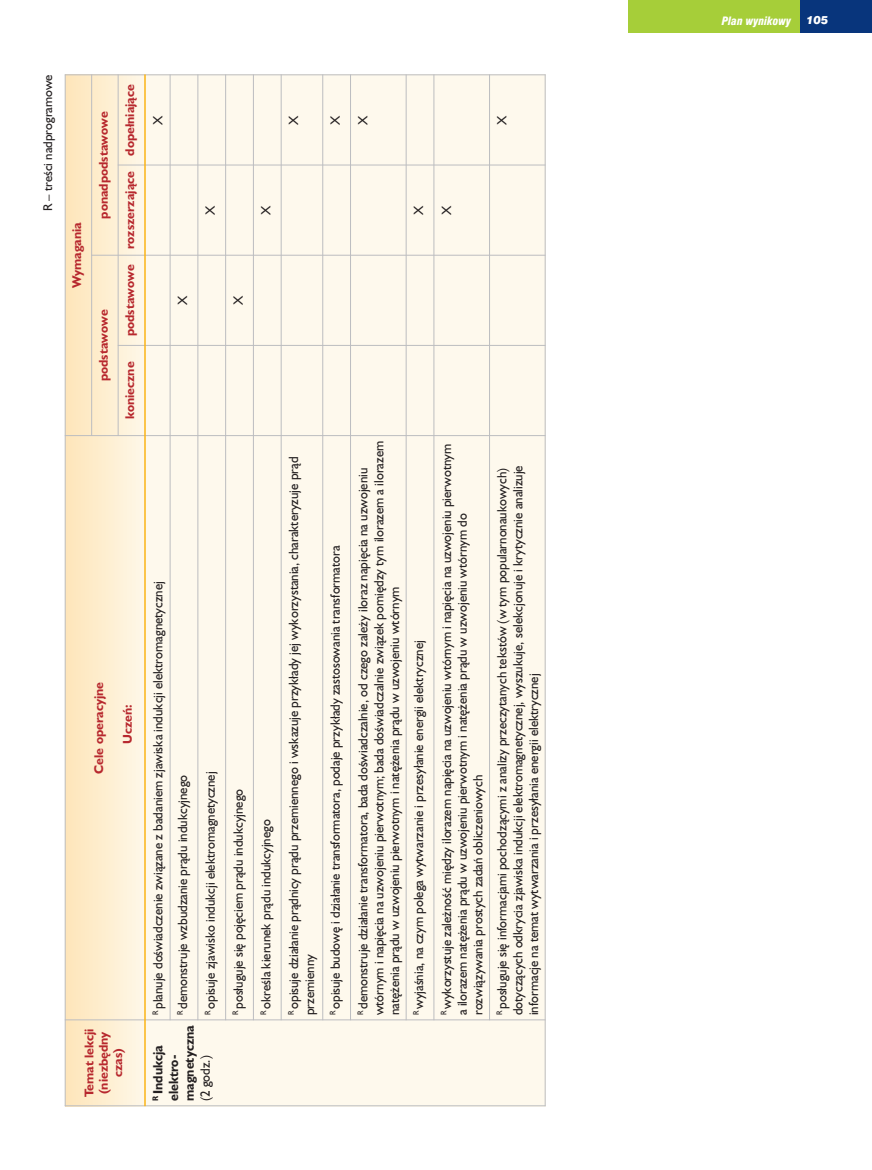
<style>
.page{position:relative;width:872px;height:1170px;background:#fff}
.page>*{position:absolute;margin:0;border:0;box-sizing:border-box;transform-origin:0 0}
.t1{font:13.5px/15.8px "Humanist 521 PL";color:#231f20;scale:.95 1}
.t2{font:700 13.5px/15.8px "Humanist 521 PL";color:#231f20;scale:.95 1}
.t3{font:700 12.75px/14.4px "Humanist 521 PL";color:#b7282e;text-align:center}
.t4{font:12.75px "Humanist 521 PL";color:#231f20}
.t5{font:italic 900 condensed 11.25px "Swiss 721 PL";color:#fff}
.t6{font:italic 900 11.25px "Swiss 721 PL";color:#fff}
</style>
<div class="page">
<div style="left:799px;top:0;width:73px;height:33px;background:#08357c"></div>
<div style="left:628px;top:0;width:171px;height:33px;background:#a6ce39"></div>
<div style="left:65px;top:74px;width:83px;height:1032px;background:linear-gradient(to right,#fee5b9,#fdf8ea)"></div>
<div style="left:145px;top:1019px;width:400px;height:87px;background:#fef9ed"></div>
<div style="left:145px;top:435px;width:25px;height:584px;background:#fef9ed"></div>
<div style="left:145px;top:345px;width:25px;height:90px;background:#fef9ed"></div>
<div style="left:145px;top:255px;width:25px;height:90px;background:#fef9ed"></div>
<div style="left:145px;top:165px;width:25px;height:90px;background:#fef9ed"></div>
<div style="left:145px;top:74px;width:25px;height:91px;background:#fef9ed"></div>
<div style="left:170px;top:435px;width:28px;height:584px;background:#fef9ed"></div>
<div style="left:170px;top:345px;width:28px;height:90px;background:#fef9ed"></div>
<div style="left:170px;top:255px;width:28px;height:90px;background:#fef9ed"></div>
<div style="left:170px;top:165px;width:28px;height:90px;background:#fef9ed"></div>
<div style="left:170px;top:74px;width:28px;height:91px;background:#fef9ed"></div>
<div style="left:198px;top:435px;width:28px;height:584px;background:#fef9ed"></div>
<div style="left:198px;top:345px;width:28px;height:90px;background:#fef9ed"></div>
<div style="left:198px;top:255px;width:28px;height:90px;background:#fef9ed"></div>
<div style="left:198px;top:165px;width:28px;height:90px;background:#fef9ed"></div>
<div style="left:198px;top:74px;width:28px;height:91px;background:#fef9ed"></div>
<div style="left:226px;top:435px;width:27px;height:584px;background:#fef9ed"></div>
<div style="left:226px;top:345px;width:27px;height:90px;background:#fef9ed"></div>
<div style="left:226px;top:255px;width:27px;height:90px;background:#fef9ed"></div>
<div style="left:226px;top:165px;width:27px;height:90px;background:#fef9ed"></div>
<div style="left:226px;top:74px;width:27px;height:91px;background:#fef9ed"></div>
<div style="left:253px;top:435px;width:28px;height:584px;background:#fef9ed"></div>
<div style="left:253px;top:345px;width:28px;height:90px;background:#fef9ed"></div>
<div style="left:253px;top:255px;width:28px;height:90px;background:#fef9ed"></div>
<div style="left:253px;top:165px;width:28px;height:90px;background:#fef9ed"></div>
<div style="left:253px;top:74px;width:28px;height:91px;background:#fef9ed"></div>
<div style="left:281px;top:435px;width:42px;height:584px;background:#fef9ed"></div>
<div style="left:281px;top:345px;width:42px;height:90px;background:#fef9ed"></div>
<div style="left:281px;top:255px;width:42px;height:90px;background:#fef9ed"></div>
<div style="left:281px;top:165px;width:42px;height:90px;background:#fef9ed"></div>
<div style="left:281px;top:74px;width:42px;height:91px;background:#fef9ed"></div>
<div style="left:323px;top:435px;width:27px;height:584px;background:#fef9ed"></div>
<div style="left:323px;top:345px;width:27px;height:90px;background:#fef9ed"></div>
<div style="left:323px;top:255px;width:27px;height:90px;background:#fef9ed"></div>
<div style="left:323px;top:165px;width:27px;height:90px;background:#fef9ed"></div>
<div style="left:323px;top:74px;width:27px;height:91px;background:#fef9ed"></div>
<div style="left:350px;top:435px;width:56px;height:584px;background:#fef9ed"></div>
<div style="left:350px;top:345px;width:56px;height:90px;background:#fef9ed"></div>
<div style="left:350px;top:255px;width:56px;height:90px;background:#fef9ed"></div>
<div style="left:350px;top:165px;width:56px;height:90px;background:#fef9ed"></div>
<div style="left:350px;top:74px;width:56px;height:91px;background:#fef9ed"></div>
<div style="left:406px;top:435px;width:28px;height:584px;background:#fef9ed"></div>
<div style="left:406px;top:345px;width:28px;height:90px;background:#fef9ed"></div>
<div style="left:406px;top:255px;width:28px;height:90px;background:#fef9ed"></div>
<div style="left:406px;top:165px;width:28px;height:90px;background:#fef9ed"></div>
<div style="left:406px;top:74px;width:28px;height:91px;background:#fef9ed"></div>
<div style="left:434px;top:435px;width:55px;height:584px;background:#fef9ed"></div>
<div style="left:434px;top:345px;width:55px;height:90px;background:#fef9ed"></div>
<div style="left:434px;top:255px;width:55px;height:90px;background:#fef9ed"></div>
<div style="left:434px;top:165px;width:55px;height:90px;background:#fef9ed"></div>
<div style="left:434px;top:74px;width:55px;height:91px;background:#fef9ed"></div>
<div style="left:489px;top:435px;width:56px;height:584px;background:#fef9ed"></div>
<div style="left:489px;top:345px;width:56px;height:90px;background:#fef9ed"></div>
<div style="left:489px;top:255px;width:56px;height:90px;background:#fef9ed"></div>
<div style="left:489px;top:165px;width:56px;height:90px;background:#fef9ed"></div>
<div style="left:489px;top:74px;width:56px;height:91px;background:#fef9ed"></div>
<hr style="left:65px;top:1105px;width:480px;height:1px;background:#bcbdc0">
<hr style="left:65px;top:1019px;width:480px;height:1px;background:#bcbdc0">
<hr style="left:65px;top:435px;width:480px;height:1px;background:#bcbdc0">
<hr style="left:118px;top:345px;width:427px;height:1px;background:#bcbdc0">
<hr style="left:91px;top:255px;width:454px;height:1px;background:#bcbdc0">
<hr style="left:118px;top:165px;width:427px;height:1px;background:#bcbdc0">
<hr style="left:65px;top:74px;width:480px;height:1px;background:#bcbdc0">
<hr style="left:65px;top:74px;width:1px;height:1032px;background:#bcbdc0">
<hr style="left:91px;top:74px;width:1px;height:362px;background:#bcbdc0">
<hr style="left:118px;top:74px;width:1px;height:362px;background:#bcbdc0">
<hr style="left:144px;top:74px;width:2px;height:1032px;background:#fbb416">
<hr style="left:170px;top:74px;width:1px;height:946px;background:#bcbdc0">
<hr style="left:197px;top:74px;width:1px;height:946px;background:#bcbdc0">
<hr style="left:225px;top:74px;width:1px;height:946px;background:#bcbdc0">
<hr style="left:253px;top:74px;width:1px;height:946px;background:#bcbdc0">
<hr style="left:281px;top:74px;width:1px;height:946px;background:#bcbdc0">
<hr style="left:322px;top:74px;width:1px;height:946px;background:#bcbdc0">
<hr style="left:350px;top:74px;width:1px;height:946px;background:#bcbdc0">
<hr style="left:406px;top:74px;width:1px;height:946px;background:#bcbdc0">
<hr style="left:433px;top:74px;width:1px;height:946px;background:#bcbdc0">
<hr style="left:489px;top:74px;width:1px;height:946px;background:#bcbdc0">
<hr style="left:545px;top:74px;width:1px;height:1032px;background:#bcbdc0">
<p class="t4" style="left:44px;top:211px;width:138px;rotate:-90deg">R – treÊci nadprogramowe</p>
<p class="t3" style="left:71px;top:288px;width:68px;rotate:-90deg">Wymagania</p>
<p class="t3" style="left:98px;top:219px;width:109px;rotate:-90deg">ponadpodstawowe</p>
<p class="t3" style="left:98px;top:381px;width:73px;rotate:-90deg">podstawowe</p>
<p class="t3" style="left:124px;top:336px;width:253px;rotate:-90deg">podstawowe rozszerzajàce dopełniajàce</p>
<p class="t3" style="left:124px;top:419px;width:59px;rotate:-90deg">konieczne</p>
<p class="t3" style="left:93px;top:773px;width:93px;rotate:-90deg">Cele operacyjne</p>
<p class="t3" style="left:122px;top:744px;width:41px;rotate:-90deg">Uczeƒ:</p>
<p class="t3" style="left:83px;top:1097px;width:70px;rotate:-90deg">Temat lekcji (niezb´dny czas)</p>
<p class="t1" style="left:151px;top:124px;width:11px;rotate:-90deg">X</p>
<p class="t1" style="left:204px;top:215px;width:11px;rotate:-90deg">X</p>
<p class="t1" style="left:287px;top:124px;width:11px;rotate:-90deg">X</p>
<p class="t1" style="left:259px;top:215px;width:11px;rotate:-90deg">X</p>
<p class="t1" style="left:176px;top:305px;width:11px;rotate:-90deg">X</p>
<p class="t1" style="left:232px;top:305px;width:11px;rotate:-90deg">X</p>
<p class="t1" style="left:329px;top:124px;width:11px;rotate:-90deg">X</p>
<p class="t1" style="left:357px;top:124px;width:11px;rotate:-90deg">X</p>
<p class="t1" style="left:412px;top:215px;width:11px;rotate:-90deg">X</p>
<p class="t1" style="left:440px;top:215px;width:11px;rotate:-90deg">X</p>
<p class="t1" style="left:495px;top:124px;width:11px;rotate:-90deg">X</p>
<p class="t1" style="left:151px;top:1015px;width:458px;rotate:-90deg"><sup>R</sup> planuje doÊwiadczenie zwiàzane z badaniem zjawiska indukcji elektromagnetycznej</p>
<p class="t1" style="left:176px;top:1015px;width:254px;rotate:-90deg"><sup>R</sup> demonstruje wzbudzanie pràdu indukcyjnego</p>
<p class="t1" style="left:204px;top:1015px;width:258px;rotate:-90deg"><sup>R</sup> opisuje zjawisko indukcji elektromagnetycznej</p>
<p class="t2" style="left:151px;top:1101px;width:82px;rotate:-90deg"><sup>R</sup> Indukcja elektro&shy;magnetyczna</p>
<p class="t1" style="left:199px;top:1101px;width:50px;rotate:-90deg">(2 godz.)</p>
<p class="t1" style="left:232px;top:1015px;width:240px;rotate:-90deg"><sup>R</sup> posługuje si´ poj´ciem pràdu indukcyjnego</p>
<p class="t1" style="left:259px;top:1015px;width:208px;rotate:-90deg"><sup>R</sup> okreÊla kierunek pràdu indukcyjnego</p>
<p class="t1" style="left:287px;top:1015px;width:589px;rotate:-90deg"><sup>R</sup> opisuje działanie pràdnicy pràdu przemiennego i wskazuje przykłady jej wykorzystania, charakteryzuje pràd przemienny</p>
<p class="t1" style="left:329px;top:1015px;width:496px;rotate:-90deg"><sup>R</sup> opisuje budow´ i działanie transformatora, podaje przykłady zastosowania transformatora</p>
<p class="t1" style="left:357px;top:1015px;width:606px;rotate:-90deg"><sup>R</sup> demonstruje działanie transformatora, bada doÊwiadczalnie, od czego zale˝y iloraz napi´cia na uzwojeniu wtórnym i napi´cia na uzwojeniu pierwotnym; bada doÊwiadczalnie zwiàzek pomi´dzy tym ilorazem a ilorazem nat´˝enia pràdu w uzwojeniu pierwotnym i nat´˝enia pràdu w uzwojeniu wtórnym</p>
<p class="t1" style="left:412px;top:1015px;width:396px;rotate:-90deg"><sup>R</sup> wyjaÊnia, na czym polega wytwarzanie i przesyłanie energii elektrycznej</p>
<p class="t1" style="left:440px;top:1015px;width:603px;rotate:-90deg"><sup>R</sup> wykorzystuje zale˝noÊç mi´dzy ilorazem napi´cia na uzwojeniu wtórnym i napi´cia na uzwojeniu pierwotnym a ilorazem nat´˝enia pràdu w uzwojeniu pierwotnym i nat´˝enia pràdu w uzwojeniu wtórnym do rozwiàzywania prostych zadaƒ obliczeniowych</p>
<p class="t1" style="left:495px;top:1015px;width:580px;rotate:-90deg"><sup>R</sup> posługuje si´ informacjami pochodzàcymi z analizy przeczytanych tekstów (w tym popularnonaukowych) dotyczàcych odkrycia zjawiska indukcji elektromagnetycznej, wyszukuje, selekcjonuje i krytycznie analizuje informacje na temat wytwarzania i przesyłania energii elektrycznej</p>
<p class="t5" style="left:721px;top:16px;width:71px">Plan wynikowy</p>
<p class="t6" style="left:806px;top:16px;width:24px">105</p>
</div>
